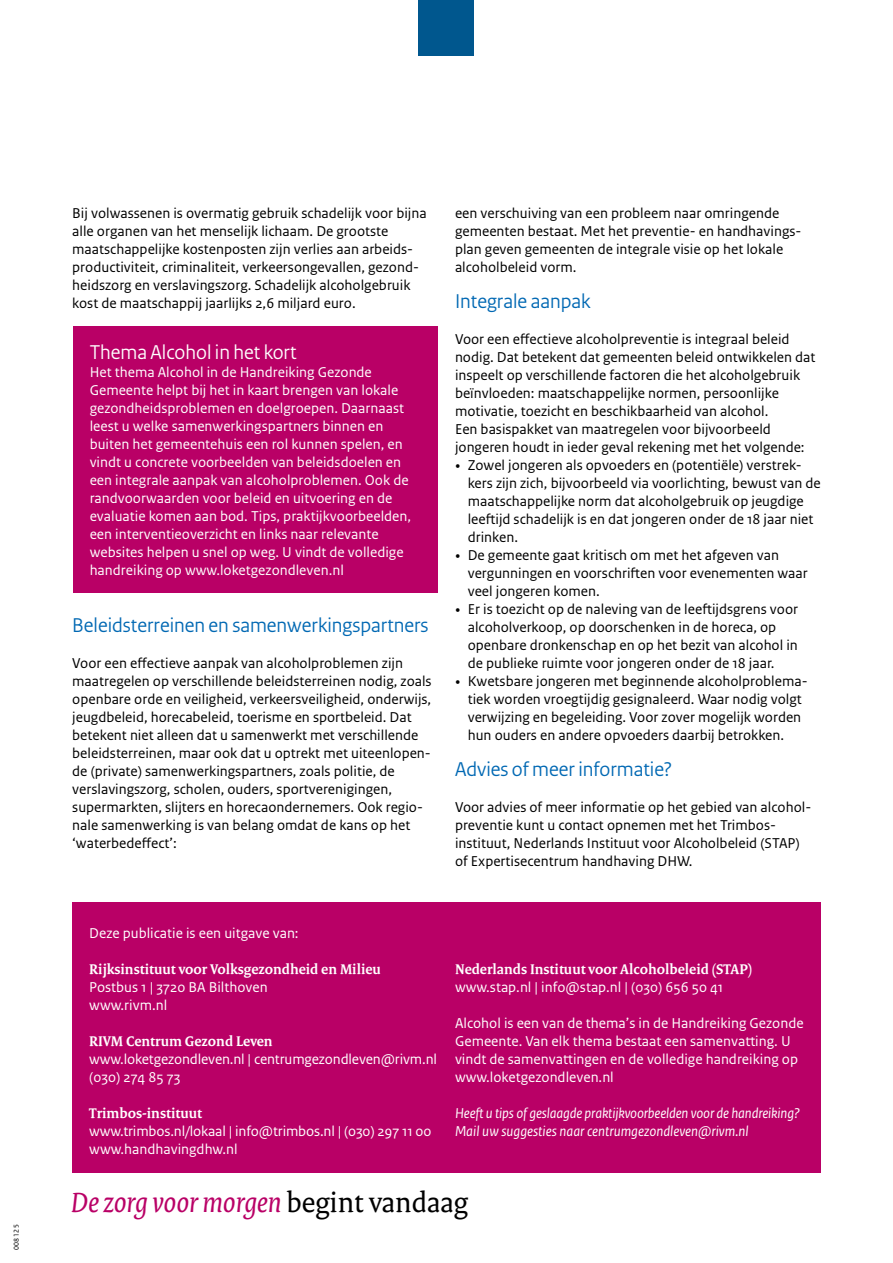
<style>
.page{position:relative;width:893px;height:1263px;background:#fff}
.page>*{position:absolute;margin:0;border:0;box-sizing:border-box;transform-origin:0 0}
._33_RIVM_Pay-off_A4{font:italic 30px "Rijksoverheid Serif";color:#b90066}
._05_RIVM_Paragraafko{font:21px "Rijksoverheid Sans Heading";color:#0068b3}
._05_RIVM_Paragraafko-2{font:21px "Rijksoverheid Sans Heading";color:#fff}
._10_RIVM_Broodtekst{font:15px/18px "Rijksoverheid Sans Text";color:#000}
._10_RIVM_Broodtekst-2{font:15px/18px "Rijksoverheid Sans Text";color:#fff}
._10_RIVM_Broodtekst-3{font:700 15px "Rijksoverheid Serif";color:#fff}
._10_RIVM_Broodtekst-4{font:italic 15px/18px "Rijksoverheid Sans Text";letter-spacing:-.01em;color:#fff}
.t1{font:7.5px "Rijksoverheid Sans Text";letter-spacing:.05em;color:#000}
.s1{font-family:"Rijksoverheid Serif"}
.s2{font-style:normal;color:#000}
</style>
<div class="page">
<div style="left:419px;top:0;width:55px;height:55px;background:#00578e"></div>
<div style="left:73px;top:326px;width:365px;height:266px;background:#b90066"></div>
<div style="left:72px;top:902px;width:749px;height:270px;background:#b90066"></div>
<p class="t1" style="left:12px;top:1250px;width:27px;rotate:-90deg">008125</p>
<p class="_10_RIVM_Broodtekst" style="left:72px;top:204px;width:356px">Bij volwassenen is overmatig gebruik schadelijk voor bijna alle organen van het menselijk lichaam. De grootste maatschappelijke kostenposten zijn verlies aan arbeids&shy;productiviteit, criminaliteit, verkeersongevallen, gezond&shy;heidszorg en verslavingszorg. Schadelijk alcoholgebruik kost de maatschappij jaarlijks 2,6 miljard euro.</p>
<p class="_05_RIVM_Paragraafko-2" style="left:90px;top:340px;width:208px">Thema Alcohol in het kort</p>
<p class="_10_RIVM_Broodtekst-2" style="left:90px;top:363px;width:323px">Het thema Alcohol in de Handreiking Gezonde Gemeente helpt bij het in kaart brengen van lokale gezondheidsproblemen en doelgroepen. Daarnaast leest u welke samenwerkingspartners binnen en buiten het gemeentehuis een rol kunnen spelen, en vindt u concrete voorbeelden van beleidsdoelen en een integrale aanpak van alcoholproblemen. Ook de randvoorwaarden voor beleid en uitvoering en de evaluatie komen aan bod. Tips, praktijkvoorbeelden, een interventieoverzicht en links naar relevante websites helpen u snel op weg. U vindt de volledige handreiking op www.loketgezondleven.nl</p>
<p class="_05_RIVM_Paragraafko" style="left:72px;top:613px;width:358px">Beleidsterreinen en samenwerkingspartners</p>
<p class="_10_RIVM_Broodtekst" style="left:72px;top:654px;width:361px">Voor een effectieve aanpak van alcoholproblemen zijn maatregelen op verschillende beleidsterreinen nodig, zoals openbare orde en veiligheid, verkeersveiligheid, onderwijs, jeugdbeleid, horecabeleid, toerisme en sportbeleid. Dat betekent niet alleen dat u samenwerkt met verschillende beleidsterreinen, maar ook dat u optrekt met uiteenlopen&shy;de (private) samenwerkingspartners, zoals politie, de verslavingszorg, scholen, ouders, sportverenigingen, supermarkten, slijters en horecaondernemers. Ook regio&shy;nale samenwerking is van belang omdat de kans op het ‘waterbedeffect’:</p>
<p class="_10_RIVM_Broodtekst" style="left:455px;top:204px;width:348px">een verschuiving van een probleem naar omringende gemeenten bestaat. Met het preventie- en handhavings&shy;plan geven gemeenten de integrale visie op het lokale alcoholbeleid vorm.</p>
<p class="_05_RIVM_Paragraafko" style="left:455px;top:289px;width:137px">Integrale aanpak</p>
<p class="_10_RIVM_Broodtekst" style="left:455px;top:330px;width:362px">Voor een effectieve alcoholpreventie is integraal beleid nodig. Dat betekent dat gemeenten beleid ontwikkelen dat inspeelt op verschillende factoren die het alcoholgebruik beïnvloeden: maatschappelijke normen, persoonlijke motivatie, toezicht en beschikbaarheid van alcohol.</p>
<p class="_10_RIVM_Broodtekst" style="left:455px;top:420px;width:351px">Een basispakket van maatregelen voor bijvoorbeeld jongeren houdt in ieder geval rekening met het volgende:</p>
<p class="_10_RIVM_Broodtekst" style="left:468px;top:456px;width:354px;text-indent:-13px"><span class="s1">•</span> Zowel jongeren als opvoeders en (potentiële) verstrek&shy;kers zijn zich, bijvoorbeeld via voorlichting, bewust van de maatschappelijke norm dat alcoholgebruik op jeugdige leeftijd schadelijk is en dat jongeren onder de 18 jaar niet drinken.</p>
<p class="_10_RIVM_Broodtekst" style="left:468px;top:546px;width:341px;text-indent:-13px"><span class="s1">•</span> De gemeente gaat kritisch om met het afgeven van vergunningen en voorschriften voor evenementen waar veel jongeren komen.</p>
<p class="_10_RIVM_Broodtekst" style="left:468px;top:600px;width:332px;text-indent:-13px"><span class="s1">•</span> Er is toezicht op de naleving van de leeftijdsgrens voor alcoholverkoop, op doorschenken in de horeca, op openbare dronkenschap en op het bezit van alcohol in de publieke ruimte voor jongeren onder de 18 jaar.</p>
<p class="_10_RIVM_Broodtekst" style="left:468px;top:672px;width:341px;text-indent:-13px"><span class="s1">•</span> Kwetsbare jongeren met beginnende alcoholproblema&shy;tiek worden vroegtijdig gesignaleerd. Waar nodig volgt verwijzing en begeleiding. Voor zover mogelijk worden hun ouders en andere opvoeders daarbij betrokken.</p>
<p class="_05_RIVM_Paragraafko" style="left:455px;top:757px;width:218px">Advies of meer informatie?</p>
<p class="_10_RIVM_Broodtekst" style="left:455px;top:798px;width:358px">Voor advies of meer informatie op het gebied van alcohol&shy;preventie kunt u contact opnemen met het Trimbos&shy;instituut, Nederlands Instituut voor Alcoholbeleid (STAP) of Expertisecentrum handhaving DHW.</p>
<p class="_10_RIVM_Broodtekst-2" style="left:89px;top:924px;width:211px">Deze publicatie is een uitgave van:</p>
<p class="_10_RIVM_Broodtekst-3" style="left:89px;top:960px;width:293px">Rijksinstituut voor Volksgezondheid en Milieu</p>
<p class="_10_RIVM_Broodtekst-2" style="left:89px;top:978px;width:180px">Postbus 1 | 3720 BA Bilthoven</p>
<p class="_10_RIVM_Broodtekst-2" style="left:89px;top:996px;width:80px">www.rivm.nl</p>
<p class="_10_RIVM_Broodtekst-3" style="left:89px;top:1032px;width:185px">RIVM Centrum Gezond Leven</p>
<p class="_10_RIVM_Broodtekst-2" style="left:89px;top:1050px;width:349px">www.loketgezondleven.nl | centrumgezondleven@rivm.nl (030) 274 85 73</p>
<p class="_10_RIVM_Broodtekst-3" style="left:89px;top:1104px;width:114px">Trimbos-instituut</p>
<p class="_10_RIVM_Broodtekst-2" style="left:89px;top:1122px;width:344px">www.trimbos.nl/lokaal | info@trimbos.nl | (030) 297 11 00</p>
<p class="_10_RIVM_Broodtekst-2" style="left:89px;top:1140px;width:150px">www.handhavingdhw.nl</p>
<p class="_10_RIVM_Broodtekst-3" style="left:455px;top:960px;width:299px">Nederlands Instituut voor Alcoholbeleid (STAP)</p>
<p class="_10_RIVM_Broodtekst-2" style="left:455px;top:978px;width:270px">www.stap.nl | info@stap.nl | (030) 656 50 41</p>
<p class="_10_RIVM_Broodtekst-2" style="left:455px;top:1014px;width:350px">Alcohol is een van de thema’s in de Handreiking Gezonde Gemeente. Van elk thema bestaat een samenvatting. U vindt de samenvattingen en de volledige handreiking op www.loketgezondleven.nl</p>
<p class="_10_RIVM_Broodtekst-4" style="left:455px;top:1104px;width:346px">Heeft u tips of geslaagde praktijkvoorbeelden voor de handreiking?<br>Mail uw suggesties naar centrumgezondleven@rivm.nl</p>
<p class="_33_RIVM_Pay-off_A4" style="left:71px;top:1184px;width:398px">De zorg voor morgen <span class="s2">begint vandaag</span></p>
</div>
